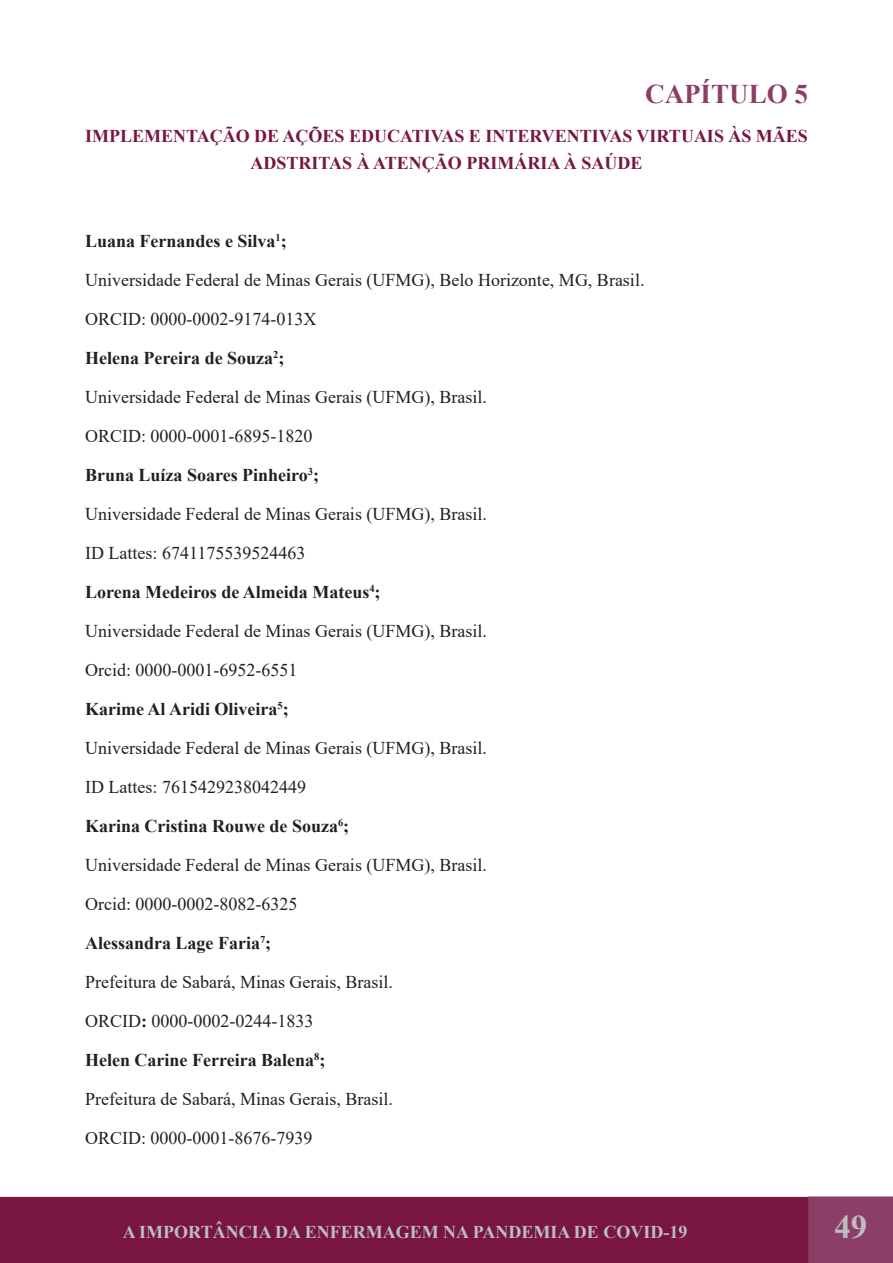
<style>
.page{position:relative;width:893px;height:1263px;background:#fff}
.page>*{position:absolute;margin:0;border:0;box-sizing:border-box;transform-origin:0 0}
.t1{font:700 33px "Times New Roman";color:#bcbdc0}
.t2{font:700 27px "Times New Roman";color:#8c3f66}
.t3{font:18px "Times New Roman";color:#231f20}
.t4{font:700 18px "Times New Roman";color:#231f20}
.t5{font:700 18px/27px "Times New Roman";color:#781641;text-align:center}
.t6{font:700 18px "Times New Roman";color:#bcbdc0}
.s1{font-weight:700}
</style>
<div class="page">
<div style="left:0;top:1197px;width:808px;height:66px;background:#781641"></div>
<div style="left:808px;top:1196px;width:85px;height:67px;background:#8c3f66"></div>
<div style="left:32px;top:1198px;width:746px;height:54px;background:#781641"></div>
<div style="left:31px;top:1197px;width:748px;height:56px;border:2px solid #781641"></div>
<p class="t2" style="left:645px;top:75px;width:164px">CAPÍTULO 5</p>
<p class="t5" style="left:85px;top:122px;width:724px">IMPLEMENTAÇÃO DE AÇÕES EDUCATIVAS E INTERVENTIVAS VIRTUAIS ÀS MÃES<br>ADSTRITAS À ATENÇÃO PRIMÁRIA À SAÚDE</p>
<p class="t4" style="left:85px;top:228px;width:203px">Luana Fernandes e Silva<sup>1</sup>;</p>
<p class="t3" style="left:85px;top:268px;width:561px">Universidade Federal de Minas Gerais (UFMG), Belo Horizonte, MG, Brasil.</p>
<p class="t3" style="left:85px;top:307px;width:233px">ORCID: 0000-0002-9174-013X</p>
<p class="t4" style="left:85px;top:345px;width:201px">Helena Pereira de Souza<sup>2</sup>;</p>
<p class="t3" style="left:85px;top:385px;width:403px">Universidade Federal de Minas Gerais (UFMG), Brasil.</p>
<p class="t3" style="left:85px;top:424px;width:229px">ORCID: 0000-0001-6895-1820</p>
<p class="t4" style="left:85px;top:462px;width:236px">Bruna Luíza Soares Pinheiro<sup>3</sup>;</p>
<p class="t3" style="left:85px;top:502px;width:403px">Universidade Federal de Minas Gerais (UFMG), Brasil.</p>
<p class="t3" style="left:85px;top:541px;width:222px">ID Lattes: 6741175539524463</p>
<p class="t4" style="left:85px;top:579px;width:297px">Lorena Medeiros de Almeida Mateus<sup>4</sup>;</p>
<p class="t3" style="left:85px;top:619px;width:403px">Universidade Federal de Minas Gerais (UFMG), Brasil.</p>
<p class="t3" style="left:85px;top:658px;width:214px">Orcid: 0000-0001-6952-6551</p>
<p class="t4" style="left:85px;top:696px;width:205px">Karime Al Aridi Oliveira<sup>5</sup>;</p>
<p class="t3" style="left:85px;top:736px;width:403px">Universidade Federal de Minas Gerais (UFMG), Brasil.</p>
<p class="t3" style="left:85px;top:775px;width:222px">ID Lattes: 7615429238042449</p>
<p class="t4" style="left:85px;top:813px;width:266px">Karina Cristina Rouwe de Souza<sup>6</sup>;</p>
<p class="t3" style="left:85px;top:853px;width:403px">Universidade Federal de Minas Gerais (UFMG), Brasil.</p>
<p class="t3" style="left:85px;top:892px;width:214px">Orcid: 0000-0002-8082-6325</p>
<p class="t4" style="left:85px;top:930px;width:188px">Alessandra Lage Faria<sup>7</sup>;</p>
<p class="t3" style="left:85px;top:970px;width:309px">Prefeitura de Sabará, Minas Gerais, Brasil.</p>
<p class="t3" style="left:85px;top:1009px;width:230px">ORCID<span class="s1">:</span> 0000-0002-0244-1833</p>
<p class="t4" style="left:85px;top:1047px;width:242px">Helen Carine Ferreira Balena<sup>8</sup>;</p>
<p class="t3" style="left:85px;top:1087px;width:309px">Prefeitura de Sabará, Minas Gerais, Brasil.</p>
<p class="t3" style="left:85px;top:1126px;width:229px">ORCID: 0000-0001-8676-7939</p>
<p class="t6" style="left:123px;top:1219px;width:566px">A IMPORTÂNCIA DA ENFERMAGEM NA PANDEMIA DE COVID-19</p>
<h1 class="t1" style="left:834px;top:1203px;width:34px">49</h1>
</div>
